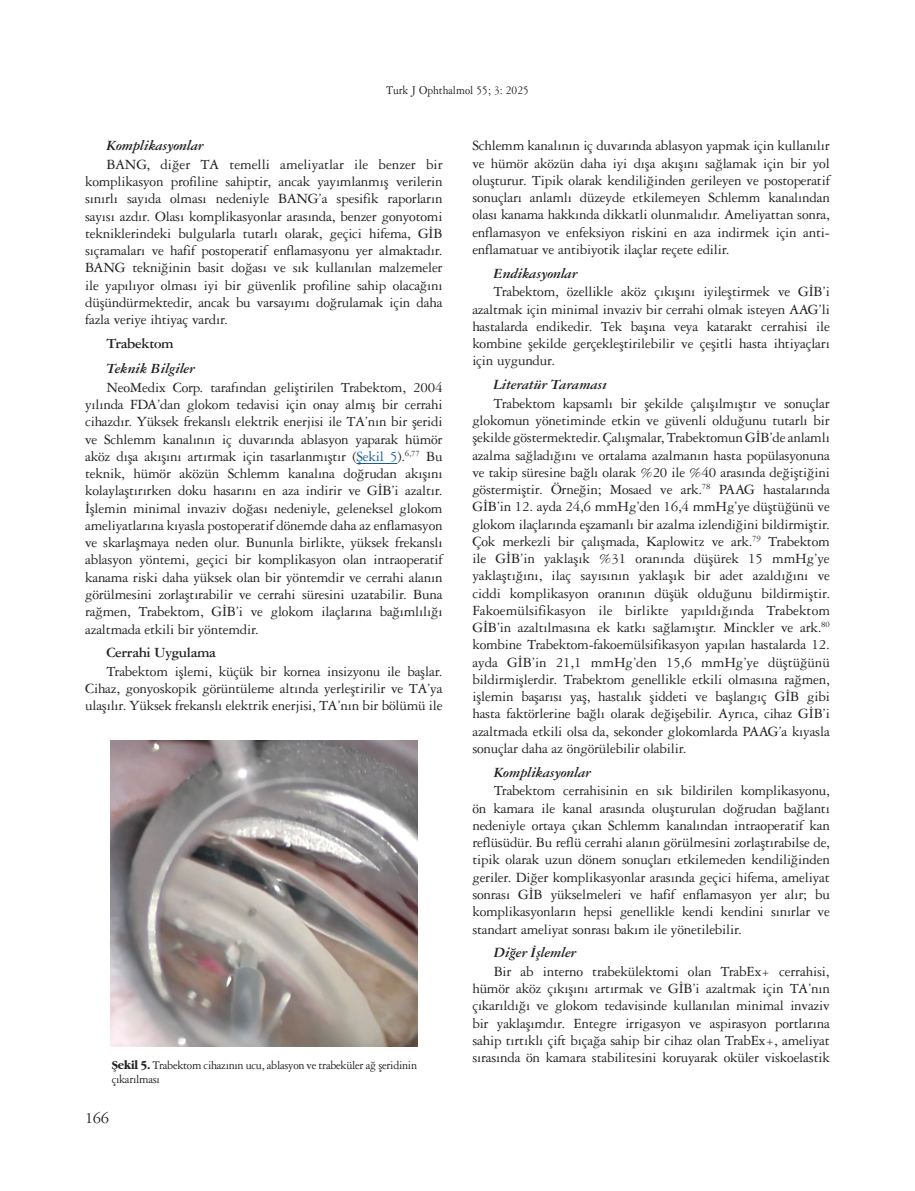
<style>
.page{position:relative;width:915px;height:1191px;background:#fff}
.page>*{position:absolute;margin:0;border:0;box-sizing:border-box;transform-origin:0 0}
.t1{font:16.5px "Garamond Three Tr";color:#231f20}
.t2{font:15px/17.2px "Garamond Three Tr";letter-spacing:-.015em;color:#231f20;text-align:justify}
.t3{font:15px "Garamond Three Bold Ita Tr";letter-spacing:-.025em;color:#231f20}
.t4{font:15px "Garamond Three Bold Tr";letter-spacing:-.025em;color:#231f20}
.t5{font:12.75px/13.5px "Garamond Three Tr";letter-spacing:-.025em;color:#231f20;scale:.95 1}
.t6{font:12.75px "Garamond Three Tr";color:#231f20;scale:.9 1}
.s1{color:#175d9e}
.s2{font-family:"Garamond Bold Tr"}
</style>
<div class="page">
<hr style="left:356px;top:463px;width:41px;height:1px;background:#175d9e">
<img style="left:110px;top:740px;width:307px;height:307px">
<p class="t6" style="left:386px;top:82px;width:160px">Turk J Ophthalmol 55; 3: 2025</p>
<p class="t3" style="left:106px;top:137px;width:99px">Komplikasyonlar</p>
<p class="t2" style="left:85px;top:155px;width:359px;text-indent:21px">BANG, diğer TA temelli ameliyatlar ile benzer bir komplikasyon profiline sahiptir, ancak yayımlanmış verilerin sınırlı sayıda olması nedeniyle BANG’a spesifik raporların sayısı azdır. Olası komplikasyonlar arasında, benzer gonyotomi tekniklerindeki bulgularla tutarlı olarak, geçici hifema, GİB sıçramaları ve hafif postoperatif enflamasyonu yer almaktadır.<br>BANG tekniğinin basit doğası ve sık kullanılan malzemeler ile yapılıyor olması iyi bir güvenlik profiline sahip olacağını düşündürmektedir, ancak bu varsayımı doğrulamak için daha fazla veriye ihtiyaç vardır.</p>
<p class="t4" style="left:106px;top:334px;width:69px">Trabektom</p>
<p class="t3" style="left:106px;top:359px;width:90px">Teknik Bilgiler</p>
<p class="t2" style="left:85px;top:378px;width:359px;text-indent:21px">NeoMedix Corp. tarafından geliştirilen Trabektom, 2004 yılında FDA’dan glokom tedavisi için onay almış bir cerrahi cihazdır. Yüksek frekanslı elektrik enerjisi ile TA’nın bir şeridi ve Schlemm kanalının iç duvarında ablasyon yaparak hümör aköz dışa akışını artırmak için tasarlanmıştır (<span class="s1">Şekil 5</span>).<sup>6,77</sup> Bu teknik, hümör aközün Schlemm kanalına doğrudan akışını kolaylaştırırken doku hasarını en aza indirir ve GİB’i azaltır.<br>İşlemin minimal invaziv doğası nedeniyle, geleneksel glokom ameliyatlarına kıyasla postoperatif dönemde daha az enflamasyon ve skarlaşmaya neden olur. Bununla birlikte, yüksek frekanslı ablasyon yöntemi, geçici bir komplikasyon olan intraoperatif kanama riski daha yüksek olan bir yöntemdir ve cerrahi alanın görülmesini zorlaştırabilir ve cerrahi süresini uzatabilir. Buna rağmen, Trabektom, GİB’i ve glokom ilaçlarına bağımlılığı azaltmada etkili bir yöntemdir.</p>
<p class="t4" style="left:106px;top:643px;width:111px">Cerrahi Uygulama</p>
<p class="t2" style="left:85px;top:662px;width:359px;text-indent:21px">Trabektom işlemi, küçük bir kornea insizyonu ile başlar.<br>Cihaz, gonyoskopik görüntüleme altında yerleştirilir ve TA’ya ulaşılır. Yüksek frekanslı elektrik enerjisi, TA’nın bir bölümü ile</p>
<p class="t5" style="left:112px;top:1058px;width:323px"><span class="s2">Şekil 5.</span> Trabektom cihazının ucu, ablasyon ve trabeküler ağ şeridinin çıkarılması</p>
<p class="t1" style="left:85px;top:1107px;width:25px">166</p>
<p class="t2" style="left:472px;top:137px;width:359px">Schlemm kanalının iç duvarında ablasyon yapmak için kullanılır ve hümör aközün daha iyi dışa akışını sağlamak için bir yol oluşturur. Tipik olarak kendiliğinden gerileyen ve postoperatif sonuçları anlamlı düzeyde etkilemeyen Schlemm kanalından olası kanama hakkında dikkatli olunmalıdır. Ameliyattan sonra, enflamasyon ve enfeksiyon riskini en aza indirmek için anti&shy;enflamatuar ve antibiyotik ilaçlar reçete edilir.</p>
<p class="t3" style="left:493px;top:264px;width:85px">Endikasyonlar</p>
<p class="t2" style="left:472px;top:282px;width:359px;text-indent:21px">Trabektom, özellikle aköz çıkışını iyileştirmek ve GİB’i azaltmak için minimal invaziv bir cerrahi olmak isteyen AAG’li hastalarda endikedir. Tek başına veya katarakt cerrahisi ile kombine şekilde gerçekleştirilebilir ve çeşitli hasta ihtiyaçları için uygundur.</p>
<p class="t3" style="left:493px;top:375px;width:115px">Literatür Taraması</p>
<p class="t2" style="left:472px;top:394px;width:359px;text-indent:21px">Trabektom kapsamlı bir şekilde çalışılmıştır ve sonuçlar glokomun yönetiminde etkin ve güvenli olduğunu tutarlı bir şekilde göstermektedir. Çalışmalar, Trabektomun GİB’de anlamlı azalma sağladığını ve ortalama azalmanın hasta popülasyonuna ve takip süresine bağlı olarak %20 ile %40 arasında değiştiğini göstermiştir. Örneğin; Mosaed ve ark.<sup>78</sup> PAAG hastalarında GİB’in 12. ayda 24,6 mmHg’den 16,4 mmHg’ye düştüğünü ve glokom ilaçlarında eşzamanlı bir azalma izlendiğini bildirmiştir.<br>Çok merkezli bir çalışmada, Kaplowitz ve ark.<sup>79</sup> Trabektom ile GİB’in yaklaşık %31 oranında düşürek 15 mmHg’ye yaklaştığını, ilaç sayısının yaklaşık bir adet azaldığını ve ciddi komplikasyon oranının düşük olduğunu bildirmiştir.<br>Fakoemülsifikasyon ile birlikte yapıldığında Trabektom GİB’in azaltılmasına ek katkı sağlamıştır. Minckler ve ark.<sup>80 </sup>kombine Trabektom-fakoemülsifikasyon yapılan hastalarda 12. ayda GİB’in 21,1 mmHg’den 15,6 mmHg’ye düştüğünü bildirmişlerdir. Trabektom genellikle etkili olmasına rağmen, işlemin başarısı yaş, hastalık şiddeti ve başlangıç GİB gibi hasta faktörlerine bağlı olarak değişebilir. Ayrıca, cihaz GİB’i azaltmada etkili olsa da, sekonder glokomlarda PAAG’a kıyasla sonuçlar daha az öngörülebilir olabilir.</p>
<p class="t3" style="left:493px;top:763px;width:99px">Komplikasyonlar</p>
<p class="t2" style="left:472px;top:781px;width:359px;text-indent:21px">Trabektom cerrahisinin en sık bildirilen komplikasyonu, ön kamara ile kanal arasında oluşturulan doğrudan bağlantı nedeniyle ortaya çıkan Schlemm kanalından intraoperatif kan reflüsüdür. Bu reflü cerrahi alanın görülmesini zorlaştırabilse de, tipik olarak uzun dönem sonuçları etkilemeden kendiliğinden geriler. Diğer komplikasyonlar arasında geçici hifema, ameliyat sonrası GİB yükselmeleri ve hafif enflamasyon yer alır; bu komplikasyonların hepsi genellikle kendi kendini sınırlar ve standart ameliyat sonrası bakım ile yönetilebilir.</p>
<p class="t3" style="left:493px;top:943px;width:84px">Diğer İşlemler</p>
<p class="t2" style="left:472px;top:962px;width:359px;text-indent:21px">Bir ab interno trabekülektomi olan TrabEx+ cerrahisi, hümör aköz çıkışını artırmak ve GİB’i azaltmak için TA’nın çıkarıldığı ve glokom tedavisinde kullanılan minimal invaziv bir yaklaşımdır. Entegre irrigasyon ve aspirasyon portlarına sahip tırtıklı çift bıçağa sahip bir cihaz olan TrabEx+, ameliyat sırasında ön kamara stabilitesini koruyarak oküler viskoelastik</p>
</div>
